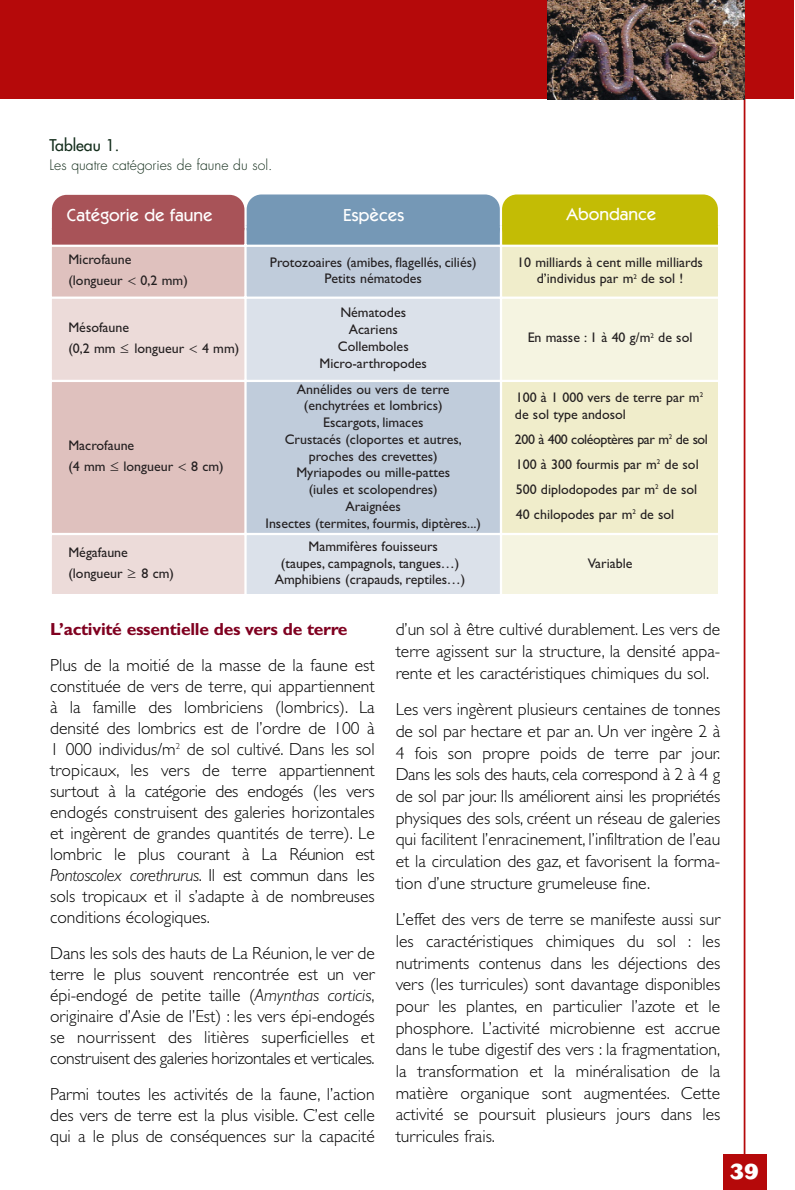
<style>
.page{position:relative;width:795px;height:1190px;background:#fff}
.page>*{position:absolute;margin:0;border:0;box-sizing:border-box;transform-origin:0 0}
.t1{font:800 21px "Cosmos";color:#fff}
.t2{font:300 17.5px/21.7px "Gill Sans";color:#000;text-align:justify}
.t3{font:700 17.5px "Gill Sans";letter-spacing:-.015em;color:#800120}
.t4{font:500 17.5px "Itc Kabel";color:#fff}
.t5{font:15.75px "Futura";color:#132d1b}
.t6{font:14px/16.8px "Gill Sans";color:#231f20}
.t7{font:300 14px "Futura";color:#132d1b}
.s1{font-family:"New York"}
.s2{font-style:italic}
</style>
<div class="page">
<hr style="left:743px;top:65px;width:2px;height:1125px;background:#b5090a">
<div style="left:723px;top:1155px;width:43px;height:35px;background:#b5090a"></div>
<div style="left:0;top:0;width:793px;height:99px;background:#b5090a"></div>
<img style="left:547px;top:0;width:197px;height:99px">
<svg style="left:52px;top:231px;width:192px;height:14px"></svg>
<svg style="left:246px;top:228px;width:254px;height:17px"></svg>
<svg style="left:502px;top:228px;width:216px;height:17px"></svg>
<div style="left:50px;top:246px;width:195px;height:52px;background:#dfc1be"></div>
<div style="left:245px;top:246px;width:256px;height:52px;background:#c0ccdb"></div>
<div style="left:501px;top:246px;width:219px;height:52px;background:#f0edcb"></div>
<div style="left:50px;top:298px;width:195px;height:83px;background:#ecdbd9"></div>
<div style="left:245px;top:298px;width:256px;height:83px;background:#dbe1ea"></div>
<div style="left:501px;top:298px;width:219px;height:83px;background:#f5f4e1"></div>
<div style="left:50px;top:381px;width:195px;height:153px;background:#dfc1be"></div>
<div style="left:245px;top:381px;width:256px;height:153px;background:#c0ccdb"></div>
<div style="left:501px;top:381px;width:219px;height:153px;background:#f0edcb"></div>
<div style="left:50px;top:534px;width:195px;height:62px;background:#ecdbd9"></div>
<div style="left:245px;top:534px;width:256px;height:62px;background:#dbe1ea"></div>
<div style="left:501px;top:534px;width:219px;height:62px;background:#f5f4e1"></div>
<hr style="left:50px;top:226px;width:2px;height:370px;background:#fff">
<hr style="left:244px;top:226px;width:2px;height:370px;background:#fff">
<hr style="left:500px;top:226px;width:2px;height:370px;background:#fff">
<hr style="left:718px;top:226px;width:2px;height:370px;background:#fff">
<hr style="left:50px;top:245px;width:670px;height:2px;background:#fff">
<hr style="left:50px;top:297px;width:670px;height:2px;background:#fff">
<hr style="left:50px;top:380px;width:670px;height:2px;background:#fff">
<hr style="left:50px;top:533px;width:670px;height:2px;background:#fff">
<hr style="left:50px;top:594px;width:670px;height:2px;background:#fff">
<div style="left:247px;top:194px;width:253px;height:49px;background:#7598b6;border-radius:15px"></div>
<div style="left:502px;top:194px;width:215px;height:48px;background:#c3bc05;border-radius:15px"></div>
<div style="left:52px;top:195px;width:192px;height:47px;background:#a85358;border-radius:15px"></div>
<p class="t5" style="left:50px;top:137px;width:71px">Tableau 1.</p>
<p class="t7" style="left:50px;top:159px;width:224px">Les quatre catégories de faune du sol.</p>
<p class="t4" style="left:67px;top:209px;width:148px">Catégorie de faune</p>
<p class="t4" style="left:343px;top:209px;width:63px">Espèces</p>
<p class="t4" style="left:566px;top:208px;width:92px">Abondance</p>
<p class="t6" style="left:68px;top:250px;width:121px;line-height:21.2px">Microfaune (longueur <span class="s1">&lt;</span> 0,2 mm)</p>
<p class="t6" style="left:270px;top:255px;width:208px;text-align:center">Protozoaires (amibes, flagellés, ciliés)<br>Petits nématodes</p>
<p class="t6" style="left:517px;top:255px;width:187px;text-align:center">10 milliards à cent mille milliards d’individus par m<sup>2</sup> de sol !</p>
<p class="t6" style="left:68px;top:318px;width:172px;line-height:21.2px">Mésofaune<br>(0,2 mm <span class="s1">≤</span> longueur <span class="s1">&lt;</span> 4 mm)</p>
<p class="t6" style="left:319px;top:306px;width:109px;text-align:center">Nématodes<br>Acariens<br>Collemboles<br>Micro-arthropodes</p>
<p class="t6" style="left:527px;top:331px;width:166px">En masse : 1 à 40 g/m<sup>2</sup> de sol</p>
<p class="t6" style="left:68px;top:436px;width:157px;line-height:21.2px">Macrofaune<br>(4 mm <span class="s1">≤</span> longueur <span class="s1">&lt;</span> 8 cm)</p>
<p class="t6" style="left:265px;top:382px;width:217px;text-align:center">Annélides ou vers de terre (enchytrées et lombrics)<br>Escargots, limaces<br>Crustacés (cloportes et autres, proches des crevettes)<br>Myriapodes ou mille-pattes<br>(iules et scolopendres)<br>Araignées<br>Insectes (termites, fourmis, diptères...)</p>
<p class="t6" style="left:515px;top:390px;width:190px">100 à 1 000 vers de terre par m<sup>2 </sup>de sol type andosol</p>
<p class="t6" style="left:515px;top:428px;width:194px;line-height:25px">200 à 400 coléoptères par m<sup>2</sup> de sol<br>100 à 300 fourmis par m<sup>2</sup> de sol<br>500 diplodopodes par m<sup>2</sup> de sol<br>40 chilopodes par m<sup>2</sup> de sol</p>
<p class="t6" style="left:68px;top:543px;width:107px;line-height:21.2px">Mégafaune (longueur <span class="s1">≥</span> 8 cm)</p>
<p class="t6" style="left:275px;top:539px;width:192px;text-align:center">Mammifères fouisseurs<br>(taupes, campagnols, tangues…)<br>Amphibiens (crapauds, reptiles…)</p>
<p class="t6" style="left:587px;top:556px;width:46px">Variable</p>
<p class="t3" style="left:50px;top:623px;width:299px">L’activité essentielle des vers de terre</p>
<p class="t2" style="left:50px;top:657px;width:326px;line-height:21px">Plus de la moitié de la masse de la faune est constituée de vers de terre, qui appartiennent à la famille des lombriciens (lombrics). La densité des lombrics est de l’ordre de 100 à 1 000 individus/m<sup>2</sup> de sol cultivé. Dans les sol tropicaux, les vers de terre appartiennent surtout à la catégorie des endogés (les vers endogés construisent des galeries horizontales et ingèrent de grandes quantités de terre). Le lombric le plus courant à La Réunion est <span class="s2">Pontoscolex corethrurus</span>. Il est commun dans les sols tropicaux et il s’adapte à de nombreuses conditions écologiques.</p>
<p class="t2" style="left:50px;top:945px;width:326px;line-height:21px">Dans les sols des hauts de La Réunion, le ver de terre le plus souvent rencontrée est un ver épi-endogé de petite taille (<span class="s2">Amynthas corticis</span>, originaire d’Asie de l’Est) : les vers épi-endogés se nourrissent des litières superficielles et construisent des galeries horizontales et verticales.</p>
<p class="t2" style="left:50px;top:1086px;width:326px;line-height:21px">Parmi toutes les activités de la faune, l’action des vers de terre est la plus visible. C’est celle qui a le plus de conséquences sur la capacité</p>
<p class="t2" style="left:395px;top:620px;width:326px">d’un sol à être cultivé durablement. Les vers de terre agissent sur la structure, la densité appa&shy;rente et les caractéristiques chimiques du sol.</p>
<p class="t2" style="left:395px;top:700px;width:326px">Les vers ingèrent plusieurs centaines de tonnes de sol par hectare et par an. Un ver ingère 2 à 4 fois son propre poids de terre par jour.<br>Dans les sols des hauts, cela correspond à 2 à 4 g de sol par jour. Ils améliorent ainsi les propriétés physiques des sols, créent un réseau de galeries qui facilitent l’enracinement, l’infiltration de l’eau et la circulation des gaz, et favorisent la forma&shy;tion d’une structure grumeleuse fine.</p>
<p class="t2" style="left:395px;top:910px;width:326px">L’effet des vers de terre se manifeste aussi sur les caractéristiques chimiques du sol : les nutriments contenus dans les déjections des vers (les turricules) sont davantage disponibles pour les plantes, en particulier l’azote et le phosphore. L’activité microbienne est accrue dans le tube digestif des vers : la fragmentation, la transformation et la minéralisation de la matière organique sont augmentées. Cette activité se poursuit plusieurs jours dans les turricules frais.</p>
<p class="t1" style="left:730px;top:1164px;width:30px">39</p>
</div>
